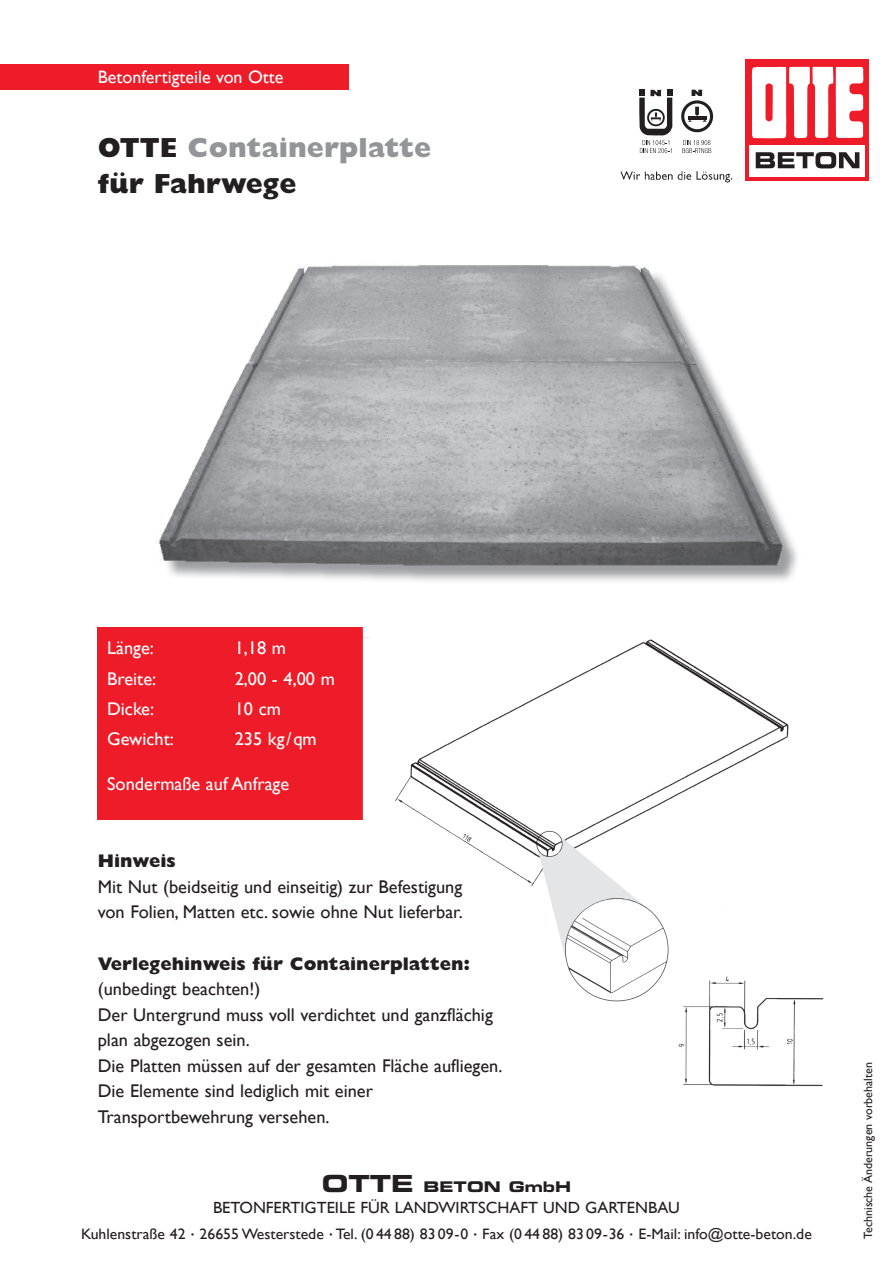
<style>
.page{position:relative;width:893px;height:1263px;background:#fff}
.page>*{position:absolute;margin:0;border:0;box-sizing:border-box;transform-origin:0 0}
.t1{font:800 27.75px/36px "Gill Sans";color:#231f20}
.t2{font:18.3px/25.5px "Gill Sans";color:#231f20}
.t3{font:18.3px "Gill Sans";color:#fff}
.t4{font:800 18.3px "Gill Sans";color:#231f20}
.t5{font:18px "Gill Sans";color:#fff}
.t6{font:16.2px "Gill Sans";color:#231f20}
.t7{font:15.15px "Gill Sans";color:#231f20;scale:1.04 1}
.t8{font:14.7px "Eurostile Bold Extended Two";color:#231f20}
.t9{font:12px "Gill Sans";color:#231f20}
.s1{color:#939598}
.s2{font-size:23.55px}
.s3{font-family:"Helvetica Neue";font-weight:500}
</style>
<div class="page">
<div style="left:0;top:64px;width:349px;height:25px;background:#ee1c28"></div>
<div style="left:98px;top:628px;width:272px;height:191px;background:#ee1c28"></div>
<div style="left:745px;top:60px;width:124px;height:121px;background:#ee1c28"></div>
<svg style="left:752px;top:66px;width:112px;height:73px"></svg>
<div style="left:749px;top:145px;width:116px;height:31px;background:#fff"></div>
<svg style="left:756px;top:152px;width:103px;height:16px"></svg>
<img style="left:363px;top:638px;width:461px;height:449px">
<img style="left:620px;top:171px;width:113px;height:12px">
<svg style="left:683px;top:102px;width:28px;height:29px"></svg>
<div style="left:681px;top:100px;width:32px;height:32px;border:3px solid #231f20;border-radius:50%"></div>
<svg style="left:688px;top:107px;width:18px;height:15px"></svg>
<svg style="left:691px;top:90px;width:11px;height:6px"></svg>
<svg style="left:682px;top:140px;width:29px;height:13px"></svg>
<svg style="left:639px;top:90px;width:33px;height:63px"></svg>
<img style="left:162px;top:267px;width:635px;height:314px">
<p class="t5" style="left:98px;top:66px;width:187px">Betonfertigteile von Otte</p>
<h1 class="t1" style="left:98px;top:130px;width:335px">OTTE <span class="s1">Containerplatte </span>für Fahrwege</h1>
<p class="t3" style="left:107px;top:637px;width:48px">Länge:</p>
<p class="t3" style="left:235px;top:637px;width:53px">1,18 m</p>
<p class="t3" style="left:107px;top:667px;width:51px">Breite:</p>
<p class="t3" style="left:235px;top:667px;width:102px">2,00 - 4,00 m</p>
<p class="t3" style="left:107px;top:697px;width:48px">Dicke:</p>
<p class="t3" style="left:235px;top:697px;width:48px">10 cm</p>
<p class="t3" style="left:107px;top:727px;width:68px">Gewicht:</p>
<p class="t3" style="left:235px;top:727px;width:84px">235 kg/qm</p>
<p class="t3" style="left:107px;top:772px;width:184px">Sondermaße auf Anfrage</p>
<p class="t4" style="left:98px;top:850px;width:79px">Hinweis</p>
<p class="t2" style="left:98px;top:874px;width:366px">Mit Nut (beidseitig und einseitig) zur Befestigung von Folien, Matten etc. sowie ohne Nut lieferbar.</p>
<p class="t4" style="left:98px;top:953px;width:374px">Verlegehinweis für Containerplatten:</p>
<p class="t2" style="left:98px;top:976px;width:406px">(unbedingt beachten!)<br>Der Untergrund muss voll verdichtet und ganzflächig plan abgezogen sein.<br>Die Platten müssen auf der gesamten Fläche aufliegen.<br>Die Elemente sind lediglich mit einer Transportbewehrung versehen.</p>
<p class="t8" style="left:322px;top:1177px;width:251px"><span class="s2">OTTE</span> BETON GmbH</p>
<p class="t6" style="left:213px;top:1198px;width:468px">BETONFERTIGTEILE FÜR LANDWIRTSCHAFT UND GARTENBAU</p>
<p class="t7" style="left:81px;top:1225px;width:704px">Kuhlenstraße 42 <span class="s3">·</span> 26655 Westerstede <span class="s3">·</span> Tel. (0 44 88) 83 09-0 <span class="s3">·</span> Fax (0 44 88) 83 09-36 <span class="s3">·</span> E-Mail: info@otte-beton.de</p>
<p class="t9" style="left:861px;top:1238px;width:178px;rotate:-90deg">Technische Änderungen vorbehalten</p>
</div>
